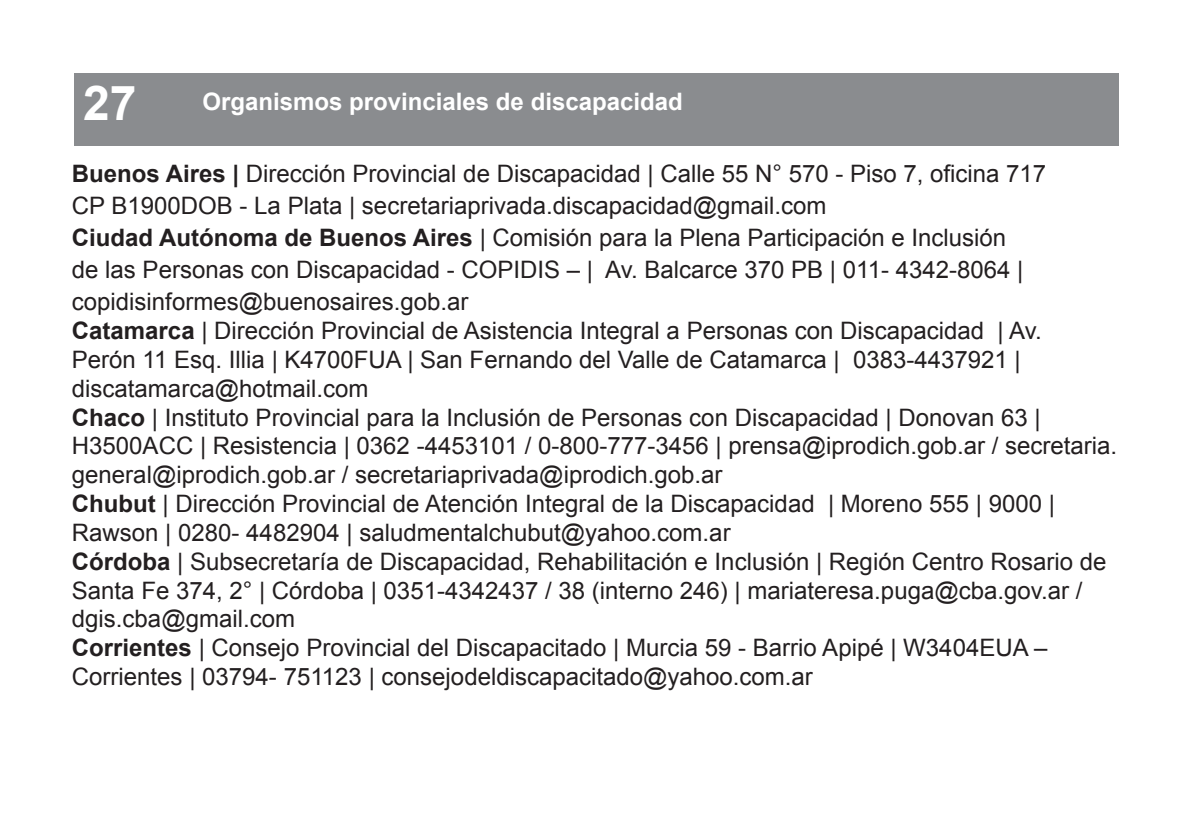
<style>
.page{position:relative;width:1191px;height:840px;background:#fff}
.page>*{position:absolute;margin:0;border:0;box-sizing:border-box;transform-origin:0 0}
.t1{font:700 48px "Arial";color:#fff}
.t2{font:24px/28.8px "Arial";color:#231f20}
.t3{font:700 24px "Arial";color:#fff}
.s1{font-weight:700}
</style>
<div class="page">
<div style="left:74px;top:73px;width:1045px;height:73px;background:#8a8c8f"></div>
<p class="t1" style="left:83px;top:70px;width:55px">27</p>
<p class="t3" style="left:202px;top:85px;width:482px">Organismos provinciales de discapacidad</p>
<p class="t2" style="left:72px;top:157px;width:976px;line-height:32px"><span class="s1">Buenos Aires |</span> Dirección Provincial de Discapacidad | Calle 55 N° 570 - Piso 7, oficina 717<br>CP B1900DOB - La Plata | secretariaprivada.discapacidad@gmail.com</p>
<p class="t2" style="left:72px;top:221px;width:953px;line-height:32px"><span class="s1">Ciudad Autónoma de Buenos Aires</span> | Comisión para la Plena Participación e Inclusión de las Personas con Discapacidad - COPIDIS – | Av. Balcarce 370 PB | 011- 4342-8064 | copidisinformes@buenosaires.gob.ar</p>
<p class="t2" style="left:72px;top:316px;width:1046px"><span class="s1">Catamarca</span> | Dirección Provincial de Asistencia Integral a Personas con Discapacidad | Av.<br>Perón 11 Esq. Illia | K4700FUA | San Fernando del Valle de Catamarca | 0383-4437921 | discatamarca@hotmail.com<br><span class="s1">Chaco</span> | Instituto Provincial para la Inclusión de Personas con Discapacidad | Donovan 63 | H3500ACC | Resistencia | 0362 -4453101 / 0-800-777-3456 | prensa@iprodich.gob.ar / secretaria. general@iprodich.gob.ar / secretariaprivada@iprodich.gob.ar</p>
<p class="t2" style="left:72px;top:489px;width:984px"><span class="s1">Chubut</span> | Dirección Provincial de Atención Integral de la Discapacidad | Moreno 555 | 9000 |<br>Rawson | 0280- 4482904 | saludmentalchubut@yahoo.com.ar</p>
<p class="t2" style="left:72px;top:546px;width:1036px"><span class="s1">Córdoba</span> | Subsecretaría de Discapacidad, Rehabilitación e Inclusión | Región Centro Rosario de<br>Santa Fe 374, 2° | Córdoba | 0351-4342437 / 38 (interno 246) | mariateresa.puga@cba.gov.ar / dgis.cba@gmail.com</p>
<p class="t2" style="left:72px;top:633px;width:977px"><span class="s1">Corrientes</span> | Consejo Provincial del Discapacitado | Murcia 59 - Barrio Apipé | W3404EUA –<br>Corrientes | 03794- 751123 | consejodeldiscapacitado@yahoo.com.ar</p>
</div>
